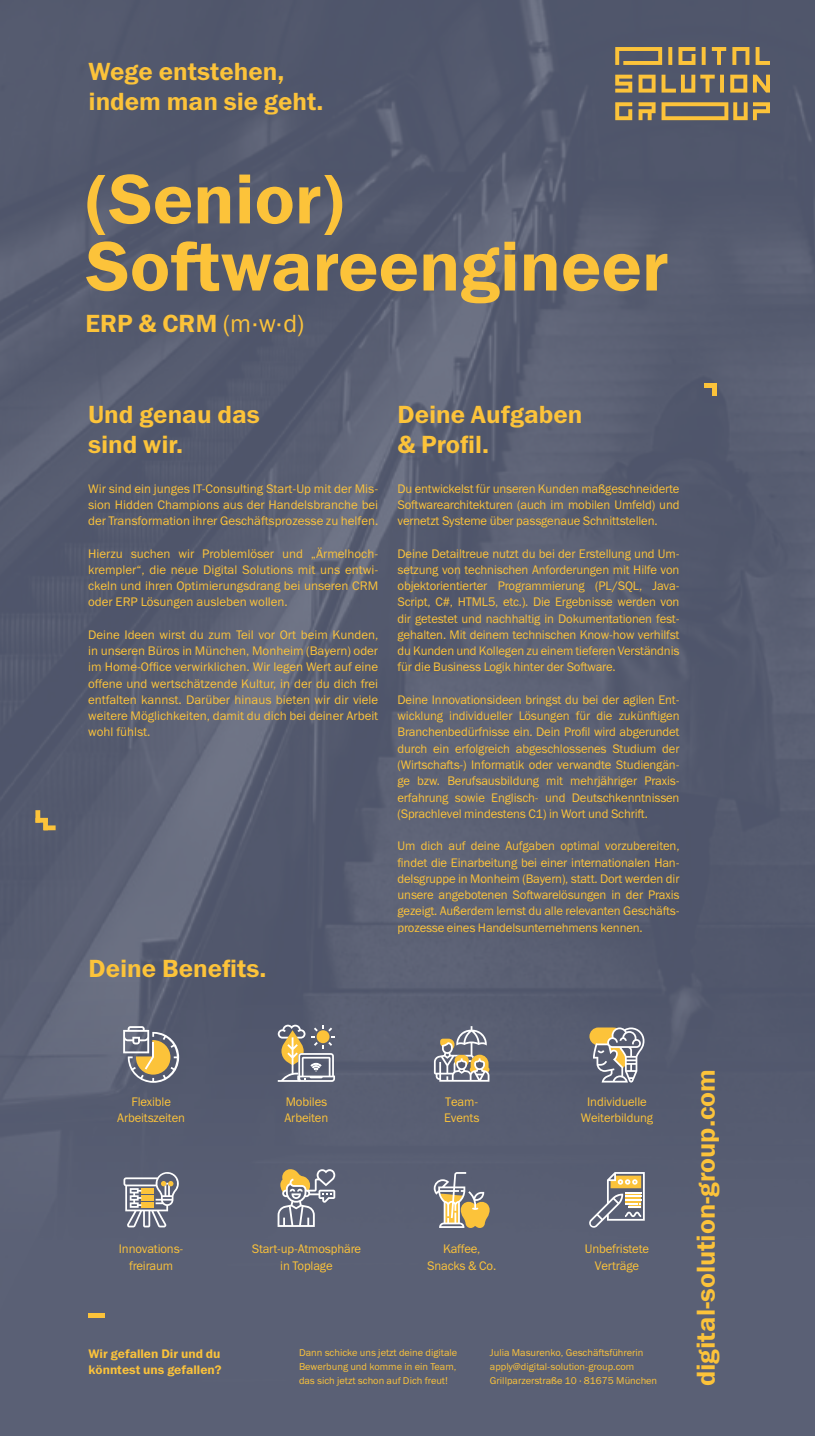
<style>
.page{position:relative;width:815px;height:1436px;background:#fff}
.page>*{position:absolute;margin:0;border:0;box-sizing:border-box;transform-origin:0 0}
.t1{font:600 70.5px "Franklin Gothic ITC";color:#fcc33a}
.t2{font:600 26.12px "Franklin Gothic ITC";color:#fcc33a}
.t3{font:600 25px/30px "Franklin Gothic ITC";color:#fcc33a}
.t4{font:12.5px/16.2px "Franklin Gothic ITC";letter-spacing:-.01em;color:#fcc33a;text-align:justify}
.t5{font:600 12.5px/16.2px "Franklin Gothic ITC";color:#fcc33a}
.t6{font:10px/13.8px "Franklin Gothic ITC";color:#fcc33a;text-align:justify}
.s1{font-weight:400}
</style>
<div class="page">
<img style="left:0;top:0;width:815px;height:1435px">
<div style="left:89px;top:1312px;width:16px;height:5px;background:#fcc33a"></div>
<svg style="left:615px;top:47px;width:155px;height:73px;background:#897a5a"></svg>
<div style="left:712px;top:383px;width:5px;height:13px;background:#fcc33a"></div>
<div style="left:704px;top:383px;width:13px;height:5px;background:#fcc33a"></div>
<div style="left:35px;top:810px;width:5px;height:12px;background:#fcc33a"></div>
<div style="left:35px;top:817px;width:13px;height:5px;background:#fcc33a"></div>
<div style="left:43px;top:818px;width:5px;height:12px;background:#fcc33a"></div>
<div style="left:44px;top:825px;width:12px;height:5px;background:#fcc33a"></div>
<svg style="left:123px;top:1025px;width:56px;height:57px;background:#9a9281"></svg>
<svg style="left:123px;top:1171px;width:57px;height:56px;background:#908f91"></svg>
<svg style="left:278px;top:1024px;width:57px;height:57px;background:#959087"></svg>
<svg style="left:434px;top:1025px;width:55px;height:56px"></svg>
<svg style="left:589px;top:1027px;width:55px;height:55px;background:#97928b"></svg>
<svg style="left:278px;top:1168px;width:57px;height:58px;background:#8e8c8b"></svg>
<svg style="left:434px;top:1171px;width:56px;height:56px;background:#a4987e"></svg>
<svg style="left:589px;top:1171px;width:56px;height:56px"></svg>
<h3 class="t3" style="left:89px;top:57px;width:236px">Wege entstehen, indem man sie geht.</h3>
<h1 class="t1" style="left:85px;top:157px;width:261px">(Senior)</h1>
<h1 class="t1" style="left:85px;top:224px;width:585px">Softwareengineer</h1>
<h3 class="t3" style="left:85px;top:309px;width:220px">ERP &amp; CRM <span class="s1">(m·w·d)</span></h3>
<h3 class="t3" style="left:88px;top:400px;width:173px">Und genau das sind wir.</h3>
<p class="t4" style="left:88px;top:480px;width:292px">Wir sind ein junges IT-Consulting Start-Up mit der Mis&shy;sion Hidden Champions aus der Handelsbranche bei der Transformation ihrer Geschäftsprozesse zu helfen.</p>
<p class="t4" style="left:88px;top:545px;width:292px">Hierzu suchen wir Problemlöser und „Ärmelhoch&shy;krempler“, die neue Digital Solutions mit uns entwi&shy;ckeln und ihren Optimierungsdrang bei unseren CRM oder ERP Lösungen ausleben wollen.</p>
<p class="t4" style="left:88px;top:626px;width:292px">Deine Ideen wirst du zum Teil vor Ort beim Kunden, in unseren Büros in München, Monheim (Bayern) oder im Home-Office verwirklichen. Wir legen Wert auf eine offene und wertschätzende Kultur, in der du dich frei entfalten kannst. Darüber hinaus bieten wir dir viele weitere Möglichkeiten, damit du dich bei deiner Arbeit wohl fühlst.</p>
<h3 class="t3" style="left:89px;top:953px;width:179px">Deine Benefits.</h3>
<h3 class="t3" style="left:398px;top:400px;width:186px">Deine Aufgaben &amp; Profil.</h3>
<p class="t4" style="left:398px;top:480px;width:284px">Du entwickelst für unseren Kunden maßgeschneiderte Softwarearchitekturen (auch im mobilen Umfeld) und vernetzt Systeme über passgenaue Schnittstellen.</p>
<p class="t4" style="left:398px;top:545px;width:283px">Deine Detailtreue nutzt du bei der Erstellung und Um&shy;setzung von technischen Anforderungen mit Hilfe von objektorientierter Programmierung (PL/SQL, Java-Script, C#, HTML5, etc.). Die Ergebnisse werden von dir getestet und nachhaltig in Dokumentationen fest&shy;gehalten. Mit deinem technischen Know-how verhilfst du Kunden und Kollegen zu einem tieferen Verständnis für die Business Logik hinter der Software.</p>
<p class="t4" style="left:398px;top:691px;width:284px">Deine Innovationsideen bringst du bei der agilen Ent&shy;wicklung individueller Lösungen für die zukünftigen Branchenbedürfnisse ein. Dein Profil wird abgerundet durch ein erfolgreich abgeschlossenes Studium der (Wirtschafts-) Informatik oder verwandte Studiengän&shy;ge bzw. Berufsausbildung mit mehrjähriger Praxis&shy;erfahrung sowie Englisch- und Deutschkenntnissen (Sprachlevel mindestens C1) in Wort und Schrift.</p>
<p class="t4" style="left:398px;top:837px;width:284px">Um dich auf deine Aufgaben optimal vorzubereiten, findet die Einarbeitung bei einer internationalen Han&shy;delsgruppe in Monheim (Bayern), statt. Dort werden dir unsere angebotenen Softwarelösungen in der Praxis gezeigt. Außerdem lernst du alle relevanten Geschäfts&shy;prozesse eines Handelsunternehmens kennen.</p>
<p class="t4" style="left:117px;top:1093px;width:69px;text-align:center">Flexible<br>Arbeitszeiten</p>
<p class="t4" style="left:285px;top:1093px;width:45px">Mobiles<br>Arbeiten</p>
<p class="t4" style="left:444px;top:1093px;width:37px">Team-<br>Events</p>
<p class="t4" style="left:581px;top:1093px;width:74px;text-align:center">Individuelle<br>Weiterbildung</p>
<p class="t4" style="left:119px;top:1240px;width:66px;text-align:center">Innovations&shy;freiraum</p>
<p class="t4" style="left:252px;top:1240px;width:111px;text-align:center">Start-up-Atmosphäre in Toplage</p>
<p class="t4" style="left:427px;top:1240px;width:71px;text-align:center">Kaffee,<br>Snacks &amp; Co.</p>
<p class="t4" style="left:585px;top:1240px;width:66px;text-align:center">Unbefristete<br>Verträge</p>
<p class="t5" style="left:89px;top:1345px;width:135px">Wir gefallen Dir und du könntest uns gefallen?</p>
<p class="t6" style="left:299px;top:1345px;width:160px">Dann schicke uns jetzt deine digitale Bewerbung und komme in ein Team, das sich jetzt schon auf Dich freut!</p>
<p class="t6" style="left:490px;top:1345px;width:169px;text-align:left">Julia Masurenko, Geschäftsführerin apply@digital-solution-group.com<br>Grillparzerstraße 10 · 81675 München</p>
<h2 class="t2" style="left:690px;top:1385px;width:319px;rotate:-90deg">digital-solution-group.com</h2>
</div>
